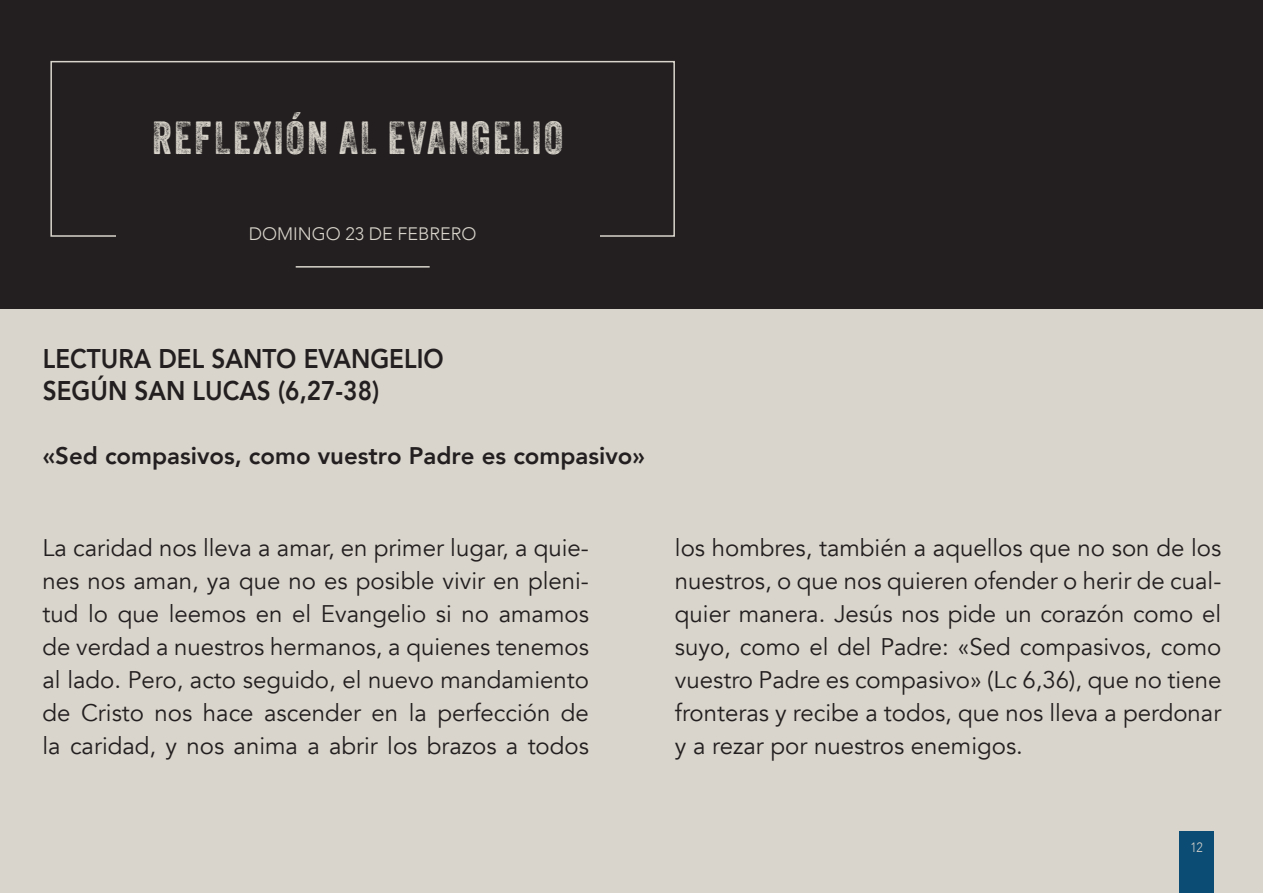
<style>
.page{position:relative;width:1263px;height:893px;background:#d9d5cc}
.page>*{position:absolute;margin:0;border:0;box-sizing:border-box;transform-origin:0 0}
.t1{font:45px "Veneer Three";letter-spacing:.05em;color:#d9d5cc}
.t2{font:800 27px/32.4px "Avenir";color:#231f20;scale:.9 1}
.t3{font:24px/33px "Avenir";color:#231f20;text-align:justify}
.t4{font:800 24px "Avenir";color:#231f20}
.t5{font:300 18px "Avenir";color:#d9d5cc}
.t6{font:300 13.5px "Avenir";color:#d9d5cc;scale:.9 1}
</style>
<div class="page">
<div style="left:1179px;top:831px;width:35px;height:62px;background:#0b4c75"></div>
<hr style="left:1262px;top:591px;width:1px;height:302px;background:#fff">
<hr style="left:1262px;top:0;width:1px;height:638px;background:#fff">
<div style="left:0;top:0;width:1263px;height:308px;background:#231f20"></div>
<div style="left:50px;top:61px;width:625px;height:176px;border:2px solid #d9d5cc"></div>
<div style="left:116px;top:200px;width:483px;height:58px;background:#231f20"></div>
<hr style="left:296px;top:266px;width:134px;height:2px;background:#d9d5cc">
<h1 class="t1" style="left:152px;top:111px;width:412px">REFLEXIÓN AL EVANGELIO</h1>
<p class="t5" style="left:249px;top:223px;width:229px">DOMINGO 23 DE FEBRERO</p>
<p class="t2" style="left:43px;top:342px;width:447px">LECTURA DEL SANTO EVANGELIO<br>SEGÚN SAN LUCAS (6,27-38)</p>
<p class="t4" style="left:43px;top:437px;width:604px">«Sed compasivos, como vuestro Padre es compasivo»</p>
<p class="t3" style="left:43px;top:531px;width:548px">La caridad nos lleva a amar, en primer lugar, a quie&shy;nes nos aman, ya que no es posible vivir en pleni&shy;tud lo que leemos en el Evangelio si no amamos de verdad a nuestros hermanos, a quienes tenemos al lado. Pero, acto seguido, el nuevo mandamiento de Cristo nos hace ascender en la perfección de la caridad, y nos anima a abrir los brazos a todos</p>
<p class="t3" style="left:675px;top:531px;width:548px">los hombres, también a aquellos que no son de los nuestros, o que nos quieren ofender o herir de cual&shy;quier manera. Jesús nos pide un corazón como el suyo, como el del Padre: «Sed compasivos, como vuestro Padre es compasivo» (Lc 6,36), que no tiene fronteras y recibe a todos, que nos lleva a perdonar y a rezar por nuestros enemigos.</p>
<p class="t6" style="left:1190px;top:839px;width:16px">12</p>
</div>
